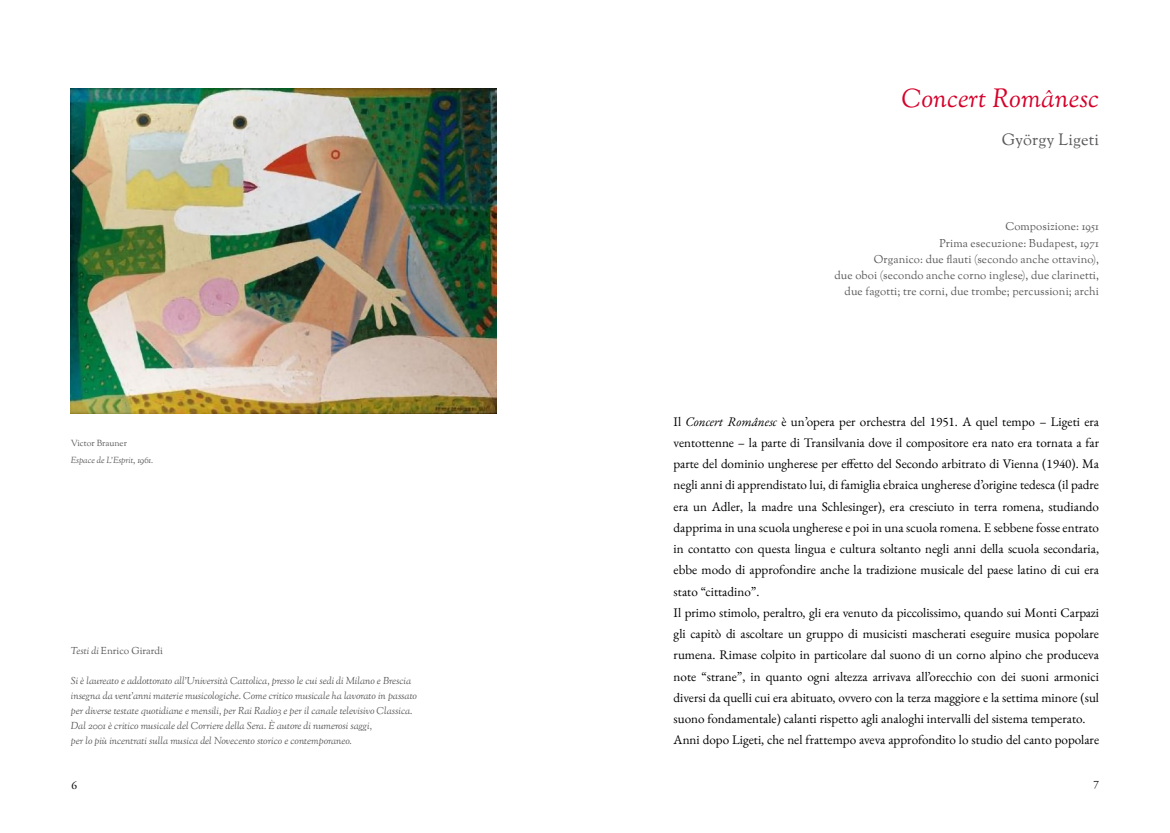
<style>
.page{position:relative;width:1170px;height:833px;background:#fff}
.page>*{position:absolute;margin:0;border:0;box-sizing:border-box;transform-origin:0 0}
.t1{font:italic 26.25px "Sorts Mill Goudy";letter-spacing:.005em;color:#d6002a}
.t2{font:16.25px "Sorts Mill Goudy";letter-spacing:.01em;color:#58585a}
.t3{font:13.12px/21.2px "EB Garamond";color:#000}
.t4{font:11.25px/16.2px "Sorts Mill Goudy";letter-spacing:.01em;color:#58585a;text-align:right}
.t5{font:11.25px "Adobe Garamond Pro";color:#000}
.t6{font:italic 10px/15px "Sorts Mill Goudy";color:#58585a}
.t7{font:10px "Sorts Mill Goudy";color:#58585a}
.t8{font:italic 8.75px/17.5px "Sorts Mill Goudy";letter-spacing:-.01em;color:#58585a}
.s1{font-style:normal}
.s2{font-style:italic}
</style>
<div class="page">
<img style="left:71px;top:89px;width:425px;height:324px">
<h1 class="t1" style="left:901px;top:82px;width:199px">Concert Românesc</h1>
<p class="t2" style="left:1001px;top:129px;width:99px">György Ligeti</p>
<p class="t8" style="left:71px;top:435px;width:84px"><span class="s1">Victor Brauner<br></span>Espace de L'Esprit<span class="s1">,</span> 1961.</p>
<p class="t7" style="left:71px;top:644px;width:93px"><span class="s2">Testi di</span> Enrico Girardi</p>
<p class="t6" style="left:71px;top:674px;width:347px">Si è laureato e addottorato all’Università Cattolica, presso le cui sedi di Milano e Brescia insegna da vent’anni materie musicologiche. Come critico musicale ha lavorato in passato per diverse testate quotidiane e mensili, per Rai Radio3 e per il canale televisivo Classica.<br>Dal 2001 è critico musicale del Corriere della Sera. È autore di numerosi saggi,<br>per lo più incentrati sulla musica del Novecento storico e contemporaneo.</p>
<p class="t4" style="left:834px;top:219px;width:266px">Composizione: 1951<br>Prima esecuzione: Budapest, 1971<br>Organico: due flauti (secondo anche ottavino),<br>due oboi (secondo anche corno inglese), due clarinetti, due fagotti; tre corni, due trombe; percussioni; archi</p>
<p class="t3" style="left:673px;top:410px;width:427px">Il <span class="s2">Concert Românesc</span> è un’opera per orchestra del 1951. A quel tempo – Ligeti era ventottenne – la parte di Transilvania dove il compositore era nato era tornata a far parte del dominio ungherese per effetto del Secondo arbitrato di Vienna (1940). Ma negli anni di apprendistato lui, di famiglia ebraica ungherese d’origine tedesca (il padre era un Adler, la madre una Schlesinger), era cresciuto in terra romena, studiando dapprima in una scuola ungherese e poi in una scuola romena. E sebbene fosse entrato in contatto con questa lingua e cultura soltanto negli anni della scuola secondaria, ebbe modo di approfondire anche la tradizione musicale del paese latino di cui era stato “cittadino”.<br>Il primo stimolo, peraltro, gli era venuto da piccolissimo, quando sui Monti Carpazi gli capitò di ascoltare un gruppo di musicisti mascherati eseguire musica popolare rumena. Rimase colpito in particolare dal suono di un corno alpino che produceva note “strane”, in quanto ogni altezza arrivava all’orecchio con dei suoni armonici diversi da quelli cui era abituato, ovvero con la terza maggiore e la settima minore (sul suono fondamentale) calanti rispetto agli analoghi intervalli del sistema temperato.<br>Anni dopo Ligeti, che nel frattempo aveva approfondito lo studio del canto popolare</p>
<p class="t5" style="left:71px;top:778px;width:7px">6</p>
<p class="t5" style="left:1093px;top:777px;width:7px">7</p>
</div>
